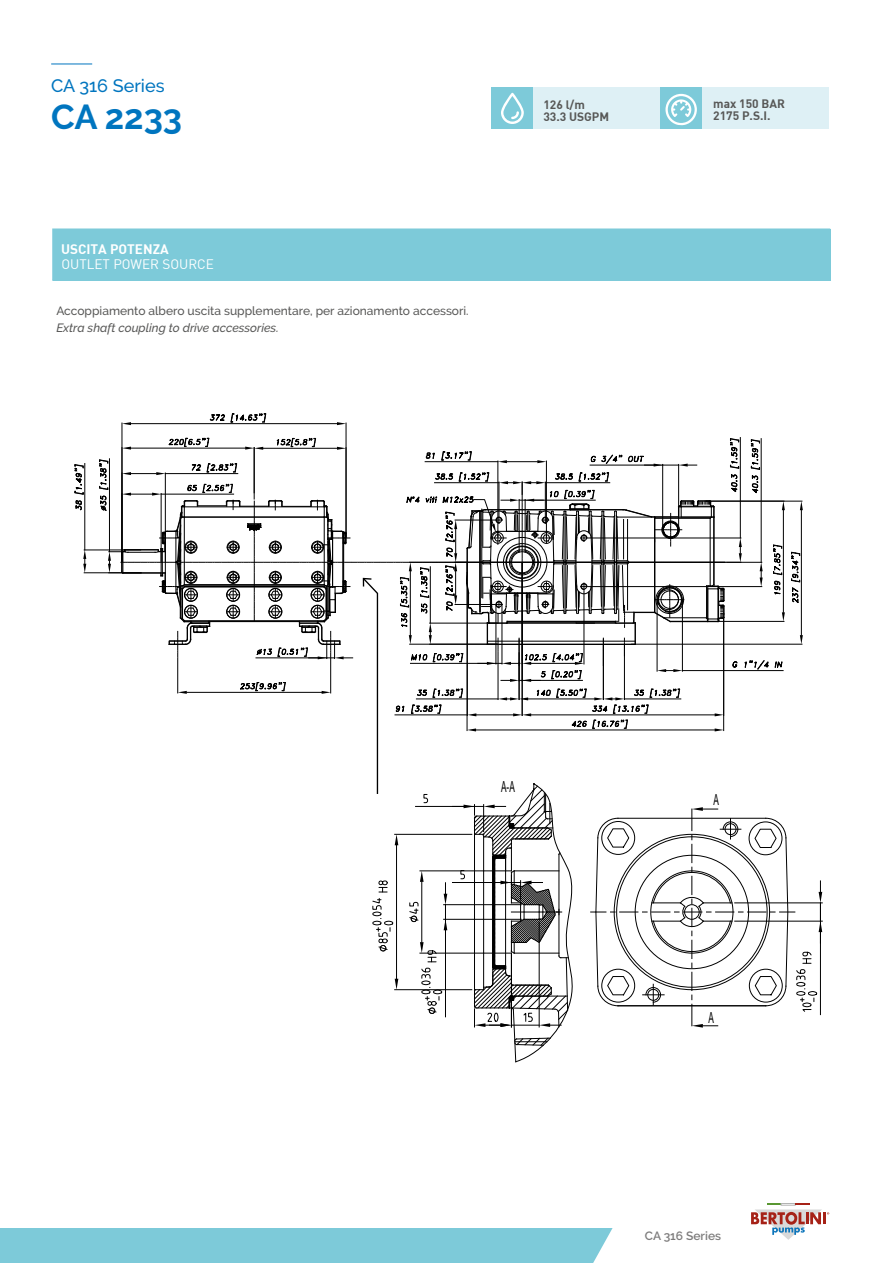
<style>
.page{position:relative;width:893px;height:1263px;background:#fff}
.page>*{position:absolute;margin:0;border:0;box-sizing:border-box;transform-origin:0 0}
.t1{font:700 34.5px "Raleway";color:#0075bf}
.t2{font:500 18px "Raleway";color:#0075bf}
.t3{font:15.3px "Arial";color:#000;scale:.54 1}
.t4{font:13.5px "DIN";color:#fff}
.t5{font:13.5px "DIN Bold";color:#fff}
.t6{font:500 12px "Raleway";color:#575756}
.t7{font:italic 500 12px "Raleway";color:#575756}
.t8{font:12px/12px "DIN Bold";color:#575756}
.t9{font:600 12px "Raleway";color:#7c7b7b}
</style>
<div class="page">
<div style="left:0;top:1228px;width:893px;height:35px;background:#7dcad9"></div>
<svg style="left:593px;top:1203px;width:300px;height:60px"></svg>
<hr style="left:51px;top:64px;width:41px;height:1px;background:#0075bf">
<div style="left:533px;top:88px;width:128px;height:41px;background:#def0f5"></div>
<div style="left:492px;top:88px;width:41px;height:41px;background:#7dcad9"></div>
<div style="left:701px;top:88px;width:128px;height:41px;background:#def0f5"></div>
<svg style="left:501px;top:93px;width:23px;height:31px"></svg>
<div style="left:661px;top:88px;width:41px;height:41px;background:#7dcad9"></div>
<svg style="left:665px;top:94px;width:32px;height:32px"></svg>
<div style="left:53px;top:229px;width:777px;height:51px;background:#7dcad9"></div>
<hr style="left:52px;top:228px;width:778px;height:2px;background:#7dcad9">
<hr style="left:52px;top:230px;width:2px;height:50px;background:#7dcad9">
<hr style="left:830px;top:230px;width:1px;height:50px;background:#7dcad9">
<hr style="left:52px;top:280px;width:778px;height:1px;background:#7dcad9">
<hr style="left:84px;top:572px;width:57px;height:1px;background:#000">
<hr style="left:84px;top:550px;width:57px;height:1px;background:#000">
<hr style="left:85px;top:463px;width:1px;height:87px;background:#000">
<svg style="left:83px;top:550px;width:3px;height:23px"></svg>
<svg style="left:74px;top:464px;width:10px;height:46px"></svg>
<hr style="left:346px;top:423px;width:1px;height:114px;background:#000">
<hr style="left:122px;top:423px;width:1px;height:138px;background:#000">
<hr style="left:131px;top:423px;width:206px;height:1px;background:#000">
<svg style="left:337px;top:422px;width:9px;height:3px"></svg>
<svg style="left:122px;top:422px;width:9px;height:3px"></svg>
<svg style="left:210px;top:413px;width:56px;height:10px"></svg>
<svg style="left:99px;top:437px;width:723px;height:625px"></svg>
<h2 class="t2" style="left:51px;top:75px;width:115px">CA 316 Series</h2>
<h1 class="t1" style="left:51px;top:97px;width:133px">CA 2233</h1>
<p class="t5" style="left:61px;top:241px;width:109px">USCITA POTENZA</p>
<p class="t4" style="left:61px;top:256px;width:154px">OUTLET POWER SOURCE</p>
<p class="t6" style="left:56px;top:304px;width:414px">Accoppiamento albero uscita supplementare, per azionamento accessori.</p>
<p class="t7" style="left:56px;top:320px;width:224px">Extra shaft coupling to drive accessories.</p>
<p class="t8" style="left:543px;top:98px;width:67px">126 l/m<br>33.3 USGPM</p>
<p class="t8" style="left:713px;top:98px;width:73px">max 150 BAR<br>2175 P.S.I.</p>
<p class="t3" style="left:501px;top:777px;width:27px">A-A</p>
<p class="t3" style="left:713px;top:790px;width:12px">A</p>
<p class="t3" style="left:708px;top:1007px;width:12px">A</p>
<p class="t9" style="left:645px;top:1228px;width:78px">CA 316 Series</p>
</div>
